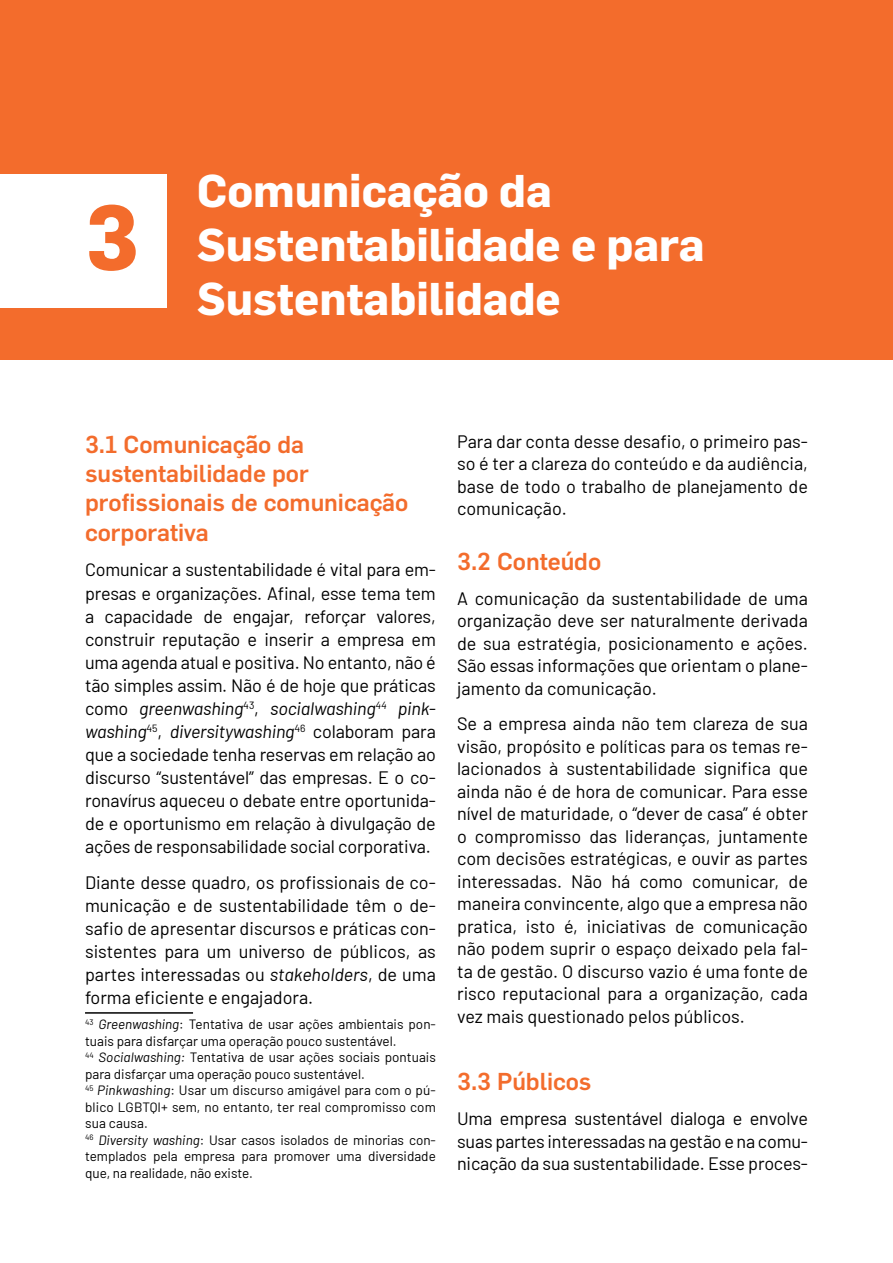
<style>
.page{position:relative;width:893px;height:1263px;background:#fff}
.page>*{position:absolute;margin:0;border:0;box-sizing:border-box;transform-origin:0 0}
.t1{font:700 90px "Flama";color:#f36c2c}
.t2{font:700 45px/54px "Flama";color:#fff}
.t3{font:500 24px/29.4px "Flama";color:#f36c2c}
.t4{font:18px/22.5px "Barlow";color:#000;text-align:justify}
.t5{font:13.5px/16.5px "Barlow";color:#000}
.s1{font-style:italic}
</style>
<div class="page">
<hr style="left:85px;top:1012px;width:108px;height:2px;background:#000">
<div style="left:0;top:0;width:893px;height:359px;background:#f36c2c"></div>
<div style="left:0;top:174px;width:167px;height:134px;background:#fff"></div>
<h1 class="t1" style="left:85px;top:172px;width:55px">3</h1>
<h2 class="t2" style="left:197px;top:161px;width:509px">Comunicação da<br>Sustentabilidade e para<br>Sustentabilidade</h2>
<h3 class="t3" style="left:85px;top:428px;width:325px">3.1 Comunicação da sustentabilidade por profissionais de comunicação corporativa</h3>
<p class="t4" style="left:85px;top:557px;width:352px;line-height:23.1px">Comunicar a sustentabilidade é vital para em&shy;presas e organizações. Afinal, esse tema tem a capacidade de engajar, reforçar valores, construir reputação e inserir a empresa em uma agenda atual e positiva. No entanto, não é tão simples assim. Não é de hoje que práticas como <span class="s1">greenwashing</span><sup>43</sup>, <span class="s1">socialwashing</span><sup>44</sup> <span class="s1">pink&shy;washing</span><sup>45</sup>, <span class="s1">diversitywashing</span><sup>46</sup> colaboram para que a sociedade tenha reservas em relação ao discurso “sustentável” das empresas. E o co&shy;ronavírus aqueceu o debate entre oportunida&shy;de e oportunismo em relação à divulgação de ações de responsabilidade social corporativa.</p>
<p class="t4" style="left:85px;top:870px;width:352px;line-height:23.1px">Diante desse quadro, os profissionais de co&shy;municação e de sustentabilidade têm o de&shy;safio de apresentar discursos e práticas con&shy;sistentes para um universo de públicos, as partes interessadas ou <span class="s1">stakeholders</span>, de uma forma eficiente e engajadora.</p>
<p class="t5" style="left:85px;top:1015px;width:352px"><sup>43</sup> <span class="s1">Greenwashing</span>: Tentativa de usar ações ambientais pon&shy;tuais para disfarçar uma operação pouco sustentável.<br><sup>44</sup> <span class="s1">Socialwashing:</span> Tentativa de usar ações sociais pontuais para disfarçar uma operação pouco sustentável.<br><sup>45</sup> <span class="s1">Pinkwashing</span>: Usar um discurso amigável para com o pú&shy;blico LGBTQI+ sem, no entanto, ter real compromisso com sua causa.<br><sup>46</sup> <span class="s1">Diversity washing</span>: Usar casos isolados de minorias con&shy;templados pela empresa para promover uma diversidade que, na realidade, não existe.</p>
<p class="t4" style="left:457px;top:429px;width:352px">Para dar conta desse desafio, o primeiro pas&shy;so é ter a clareza do conteúdo e da audiência, base de todo o trabalho de planejamento de comunicação.</p>
<h3 class="t3" style="left:457px;top:545px;width:146px">3.2 Conteúdo</h3>
<p class="t4" style="left:457px;top:586px;width:352px">A comunicação da sustentabilidade de uma organização deve ser naturalmente derivada de sua estratégia, posicionamento e ações.<br>São essas informações que orientam o plane&shy;jamento da comunicação.</p>
<p class="t4" style="left:457px;top:711px;width:352px">Se a empresa ainda não tem clareza de sua visão, propósito e políticas para os temas re&shy;lacionados à sustentabilidade significa que ainda não é de hora de comunicar. Para esse nível de maturidade, o “dever de casa” é obter o compromisso das lideranças, juntamente com decisões estratégicas, e ouvir as partes interessadas. Não há como comunicar, de maneira convincente, algo que a empresa não pratica, isto é, iniciativas de comunicação não podem suprir o espaço deixado pela fal&shy;ta de gestão. O discurso vazio é uma fonte de risco reputacional para a organização, cada vez mais questionado pelos públicos.</p>
<h3 class="t3" style="left:457px;top:1065px;width:136px">3.3 Públicos</h3>
<p class="t4" style="left:457px;top:1106px;width:352px">Uma empresa sustentável dialoga e envolve suas partes interessadas na gestão e na comu&shy;nicação da sua sustentabilidade. Esse proces-</p>
</div>
